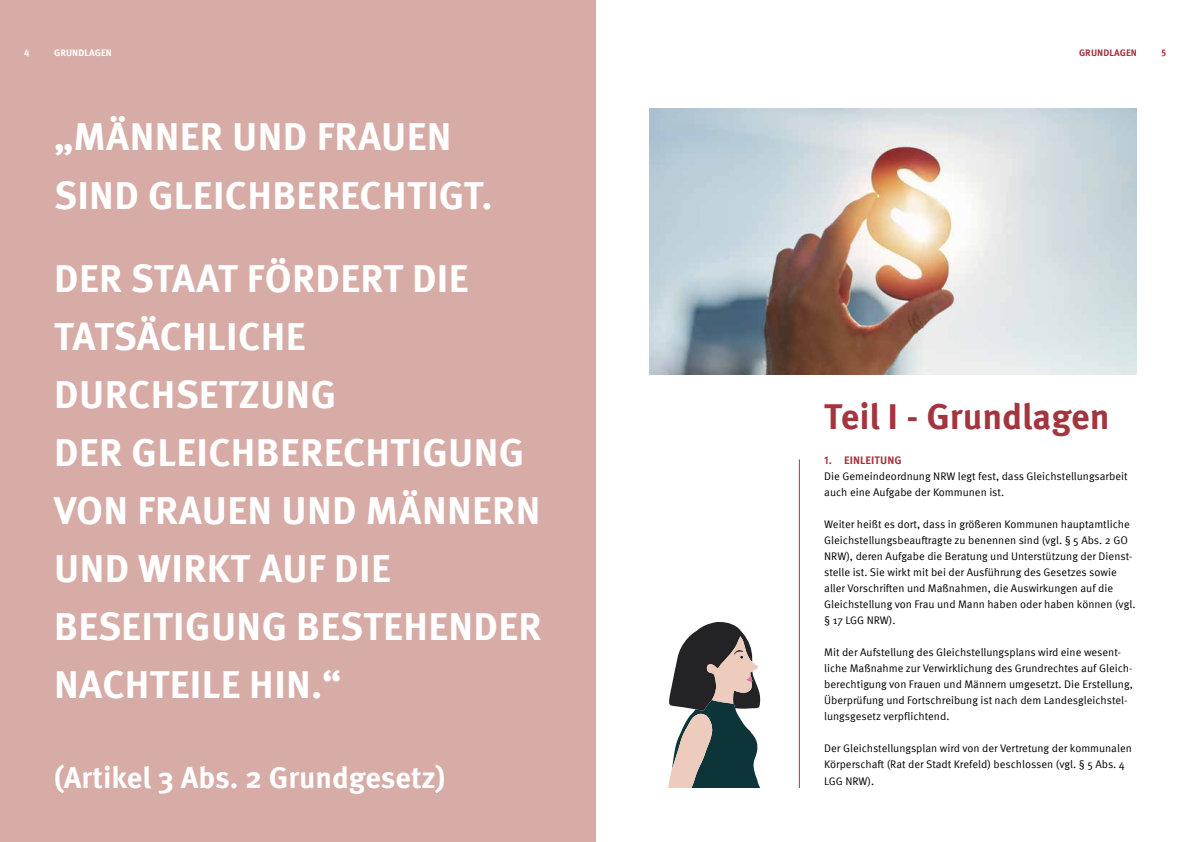
<style>
.page{position:relative;width:1191px;height:842px;background:#fff}
.page>*{position:absolute;margin:0;border:0;box-sizing:border-box;transform-origin:0 0}
.t1{font:700 39px/58px "Meta Pro";letter-spacing:.01em;color:#fff}
.t2{font:700 36px "Meta Pro";color:#a3353f}
.t3{font:700 30px "Meta Pro";color:#fff}
.t4{font:11px/16px "Meta Pro";color:#000}
.t5{font:700 11px "Meta Pro";letter-spacing:.01em;color:#a3353f}
.t6{font:700 9.5px "Meta Pro";letter-spacing:.01em;color:#fff}
.t7{font:700 9.5px "Meta Pro";letter-spacing:.01em;color:#a3353f}
</style>
<div class="page">
<div style="left:0;top:0;width:595px;height:842px;background:#d7aca7"></div>
<img style="left:649px;top:108px;width:488px;height:266px">
<hr style="left:799px;top:459px;width:1px;height:329px;background:#a3353f">
<svg style="left:668px;top:622px;width:92px;height:166px"></svg>
<p class="t6" style="left:24px;top:45px;width:7px">4</p>
<p class="t6" style="left:54px;top:45px;width:59px">GRUNDLAGEN</p>
<p class="t7" style="left:1079px;top:45px;width:59px">GRUNDLAGEN</p>
<p class="t7" style="left:1161px;top:45px;width:6px">5</p>
<h1 class="t1" style="left:54px;top:104px;width:440px;line-height:59px">„MÄNNER UND FRAUEN<br>SIND GLEICHBERECHTIGT.</h1>
<h1 class="t1" style="left:54px;top:247px;width:489px">DER STAAT FÖRDERT DIE<br>TATSÄCHLICHE<br>DURCHSETZUNG<br>DER GLEICHBERECHTIGUNG<br>VON FRAUEN UND MÄNNERN<br>UND WIRKT AUF DIE<br>BESEITIGUNG BESTEHENDER<br>NACHTEILE HIN.“</h1>
<h3 class="t3" style="left:54px;top:754px;width:393px">(Artikel 3 Abs. 2 Grundgesetz)</h3>
<h2 class="t2" style="left:824px;top:388px;width:287px">Teil I - Grundlagen</h2>
<p class="t5" style="left:824px;top:452px;width:79px">1. EINLEITUNG</p>
<p class="t4" style="left:824px;top:468px;width:305px">Die Gemeindeordnung NRW legt fest, dass Gleichstellungsarbeit auch eine Aufgabe der Kommunen ist.</p>
<p class="t4" style="left:824px;top:516px;width:313px">Weiter heißt es dort, dass in größeren Kommunen hauptamtliche Gleichstellungsbeauftragte zu benennen sind (vgl. § 5 Abs. 2 GO NRW), deren Aufgabe die Beratung und Unterstützung der Dienst&shy;stelle ist. Sie wirkt mit bei der Ausführung des Gesetzes sowie aller Vorschriften und Maßnahmen, die Auswirkungen auf die Gleichstellung von Frau und Mann haben oder haben können (vgl. § 17 LGG NRW).</p>
<p class="t4" style="left:824px;top:644px;width:310px">Mit der Aufstellung des Gleichstellungsplans wird eine wesent&shy;liche Maßnahme zur Verwirklichung des Grundrechtes auf Gleich&shy;berechtigung von Frauen und Männern umgesetzt. Die Erstellung, Überprüfung und Fortschreibung ist nach dem Landesgleichstel&shy;lungsgesetz verpflichtend.</p>
<p class="t4" style="left:824px;top:740px;width:309px">Der Gleichstellungsplan wird von der Vertretung der kommunalen<br>Körperschaft (Rat der Stadt Krefeld) beschlossen (vgl. § 5 Abs. 4<br>LGG NRW).</p>
</div>
